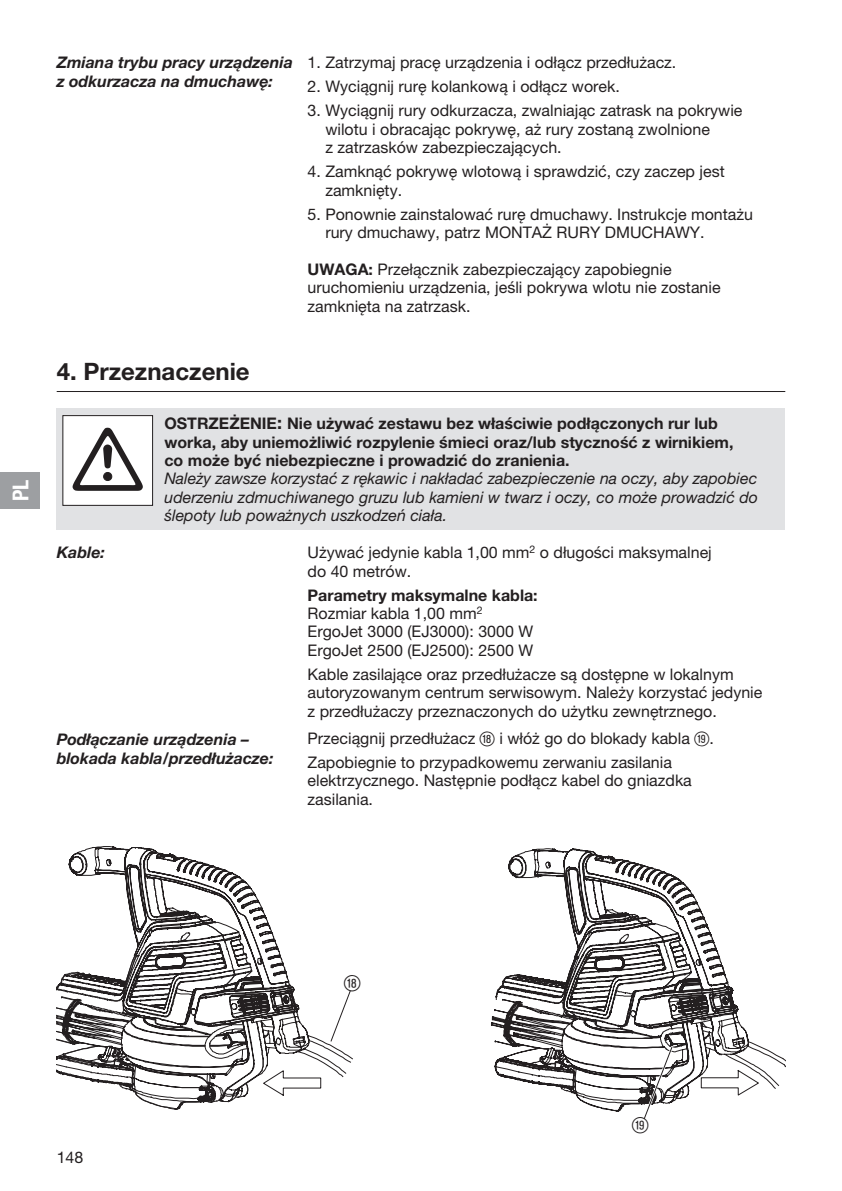
<style>
.page{position:relative;width:842px;height:1191px;background:#fff}
.page>*{position:absolute;margin:0;border:0;box-sizing:border-box;transform-origin:0 0}
.t1{font:700 24px "GARDENA Pro";color:#231f20}
.t2{font:22px "Ziffernim Kreisund Quadrat BQ";color:#231f20}
.t3{font:22px "GARDENA Pro Bo Cond";color:#fff}
.t4{font:16px/18.4px "GARDENA Pro";color:#231f20}
.t5{font:italic 16px/18.4px "GARDENA Pro";color:#231f20;text-align:justify}
.t6{font:700 16px/18.4px "GARDENA Pro";color:#231f20}
.t7{font:italic 700 16px/18.4px "GARDENA Pro";color:#231f20}
.s1{font-weight:700}
.s2{font-size:18px}
.s3{font-family:"Ziffernim Kreisund Quadrat BQ";font-size:20px}
</style>
<div class="page">
<div style="left:57px;top:408px;width:728px;height:121px;background:#e1e2e4"></div>
<hr style="left:57px;top:391px;width:728px;height:1px;background:#231f20">
<div style="left:63px;top:415px;width:90px;height:90px;background:#fff"></div>
<svg style="left:73px;top:428px;width:70px;height:63px"></svg>
<div style="left:62px;top:415px;width:91px;height:91px;border:1px solid #231f20"></div>
<svg style="left:68px;top:847px;width:207px;height:92px"></svg>
<svg style="left:57px;top:985px;width:172px;height:124px"></svg>
<svg style="left:58px;top:939px;width:288px;height:163px"></svg>
<svg style="left:262px;top:1069px;width:60px;height:27px"></svg>
<svg style="left:328px;top:987px;width:23px;height:57px"></svg>
<svg style="left:491px;top:848px;width:255px;height:263px"></svg>
<svg style="left:641px;top:1030px;width:145px;height:89px"></svg>
<div style="left:0;top:472px;width:40px;height:37px;background:#9d9fa2"></div>
<h2 class="t3" style="left:7px;top:501px;width:23px;rotate:-90deg">PL</h2>
<p class="t7" style="left:57px;top:53px;width:238px">Zmiana trybu pracy urządzenia z odkurzacza na dmuchawę:</p>
<p class="t4" style="left:308px;top:53px;width:370px">1. Zatrzymaj pracę urządzenia i odłącz przedłużacz.</p>
<p class="t4" style="left:308px;top:77px;width:314px">2. Wyciągnij rurę kolankową i odłącz worek.</p>
<p class="t4" style="left:325px;top:101px;width:419px;text-indent:-18px">3. Wyciągnij rury odkurzacza, zwalniając zatrask na pokrywie wilotu i obracając pokrywę, aż rury zostaną zwolnione<br>z zatrzasków zabezpieczających.</p>
<p class="t4" style="left:325px;top:162px;width:401px;text-indent:-18px">4. Zamknąć pokrywę wlotową i sprawdzić, czy zaczep jest zamknięty.</p>
<p class="t4" style="left:325px;top:204px;width:429px;text-indent:-18px">5. Ponownie zainstalować rurę dmuchawy. Instrukcje montażu rury dmuchawy, patrz MONTAŻ RURY DMUCHAWY.</p>
<p class="t4" style="left:308px;top:260px;width:415px"><span class="s1">UWAGA:</span> Przełącznik zabezpieczający zapobiegnie uruchomieniu urządzenia, jeśli pokrywa wlotu nie zostanie zamknięta na zatrzask.</p>
<h1 class="t1" style="left:57px;top:356px;width:194px">4. Przeznaczenie</h1>
<p class="t6" style="left:164px;top:414px;width:570px">OSTRZEŻENIE<span class="s2">:</span> Nie używać zestawu bez właściwie podłączonych rur lub worka, aby uniemożliwić rozpylenie śmieci oraz/lub styczność z wirnikiem, co może być niebezpieczne i prowadzić do zranienia.</p>
<p class="t5" style="left:164px;top:469px;width:595px">Należy zawsze korzystać z rękawic i nakładać zabezpieczenie na oczy, aby zapobiec uderzeniu zdmuchiwanego gruzu lub kamieni w twarz i oczy, co może prowadzić do ślepoty lub poważnych uszkodzeń ciała.</p>
<p class="t7" style="left:57px;top:543px;width:50px">Kable:</p>
<p class="t4" style="left:308px;top:543px;width:406px">Używać jedynie kabla 1,00 mm<sup>2</sup> o długości maksymalnej do 40 metrów.</p>
<p class="t4" style="left:308px;top:585px;width:232px"><span class="s1">Parametry maksymalne kabla:<br></span>Rozmiar kabla 1,00 mm<sup>2<br></sup>ErgoJet 3000 (EJ3000): 3000 W<br>ErgoJet 2500 (EJ2500): 2500 W</p>
<p class="t4" style="left:308px;top:665px;width:456px">Kable zasilające oraz przedłużacze są dostępne w lokalnym autoryzowanym centrum serwisowym. Należy korzystać jedynie z przedłużaczy przeznaczonych do użytku zewnętrznego.</p>
<p class="t7" style="left:57px;top:730px;width:218px">Podłączanie urządzenia – blokada kabla/przedłużacze:</p>
<p class="t4" style="left:308px;top:726px;width:408px;line-height:24px">Przeciągnij przedłużacz <span class="s3">i</span> i włóż go do blokady kabla <span class="s3">o</span>.<br>Zapobiegnie to przypadkowemu zerwaniu zasilania</p>
<p class="t4" style="left:308px;top:771px;width:386px">elektrzycznego. Następnie podłącz kabel do gniazdka zasilania.</p>
<p class="t4" style="left:57px;top:1147px;width:28px">148</p>
<h2 class="t2" style="left:344px;top:970px;width:18px">i</h2>
<h2 class="t2" style="left:632px;top:1112px;width:18px">o</h2>
</div>
